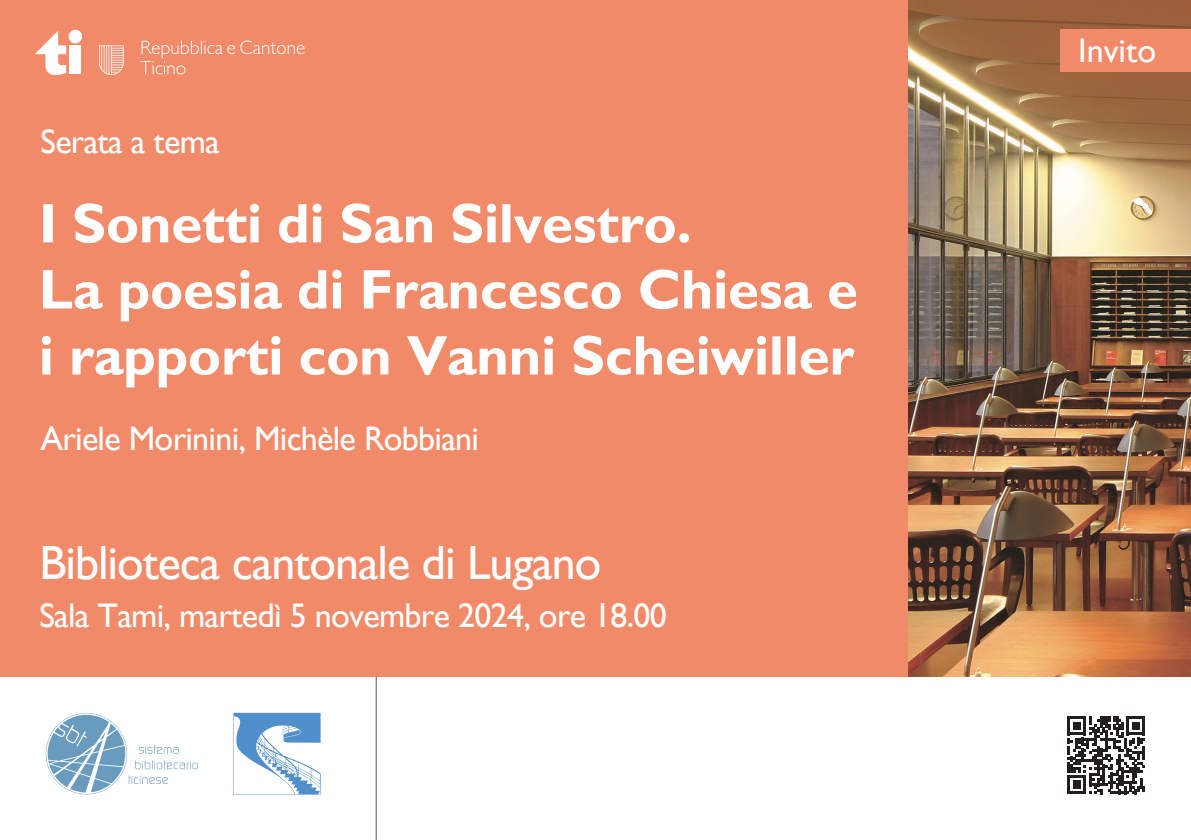
<style>
.page{position:relative;width:1191px;height:840px;background:#fff}
.page>*{position:absolute;margin:0;border:0;box-sizing:border-box;transform-origin:0 0}
.t1{font:700 56px "Gill Sans";letter-spacing:-.005em;color:#fff}
.t2{font:48px "Gill Sans";letter-spacing:-.02em;color:#fff}
.t3{font:34px "Gill Sans";letter-spacing:-.02em;color:#fff}
</style>
<div class="page">
<div style="left:0;top:0;width:1191px;height:676px;background:#f18a68"></div>
<div style="left:69px;top:45px;width:12px;height:29px;background:#fff"></div>
<div style="left:69px;top:30px;width:13px;height:13px;background:#fff;border-radius:50%"></div>
<svg style="left:35px;top:31px;width:31px;height:44px"></svg>
<svg style="left:140px;top:40px;width:165px;height:34px"></svg>
<svg style="left:99px;top:45px;width:25px;height:30px"></svg>
<hr style="left:376px;top:676px;width:1px;height:163px;background:#57585a">
<svg style="left:46px;top:713px;width:152px;height:81px"></svg>
<svg style="left:1067px;top:716px;width:78px;height:77px"></svg>
<svg style="left:233px;top:712px;width:88px;height:82px"></svg>
<img style="left:909px;top:0;width:282px;height:676px">
<div style="left:1060px;top:29px;width:131px;height:43px;background:#f18a68"></div>
<p class="t3" style="left:40px;top:121px;width:181px">Serata a tema</p>
<p class="t1" style="left:39px;top:190px;width:654px">I Sonetti di San Silvestro.</p>
<p class="t1" style="left:39px;top:256px;width:820px">La poesia di Francesco Chiesa e</p>
<p class="t1" style="left:39px;top:322px;width:817px">i rapporti con Vanni Scheiwiller</p>
<p class="t3" style="left:40px;top:418px;width:440px">Ariele Morinini, Michèle Robbiani</p>
<p class="t2" style="left:39px;top:534px;width:563px">Biblioteca cantonale di Lugano</p>
<p class="t3" style="left:39px;top:595px;width:629px">Sala Tami, martedì 5 novembre 2024, ore 18.00</p>
<p class="t3" style="left:1078px;top:31px;width:79px">Invito</p>
</div>
